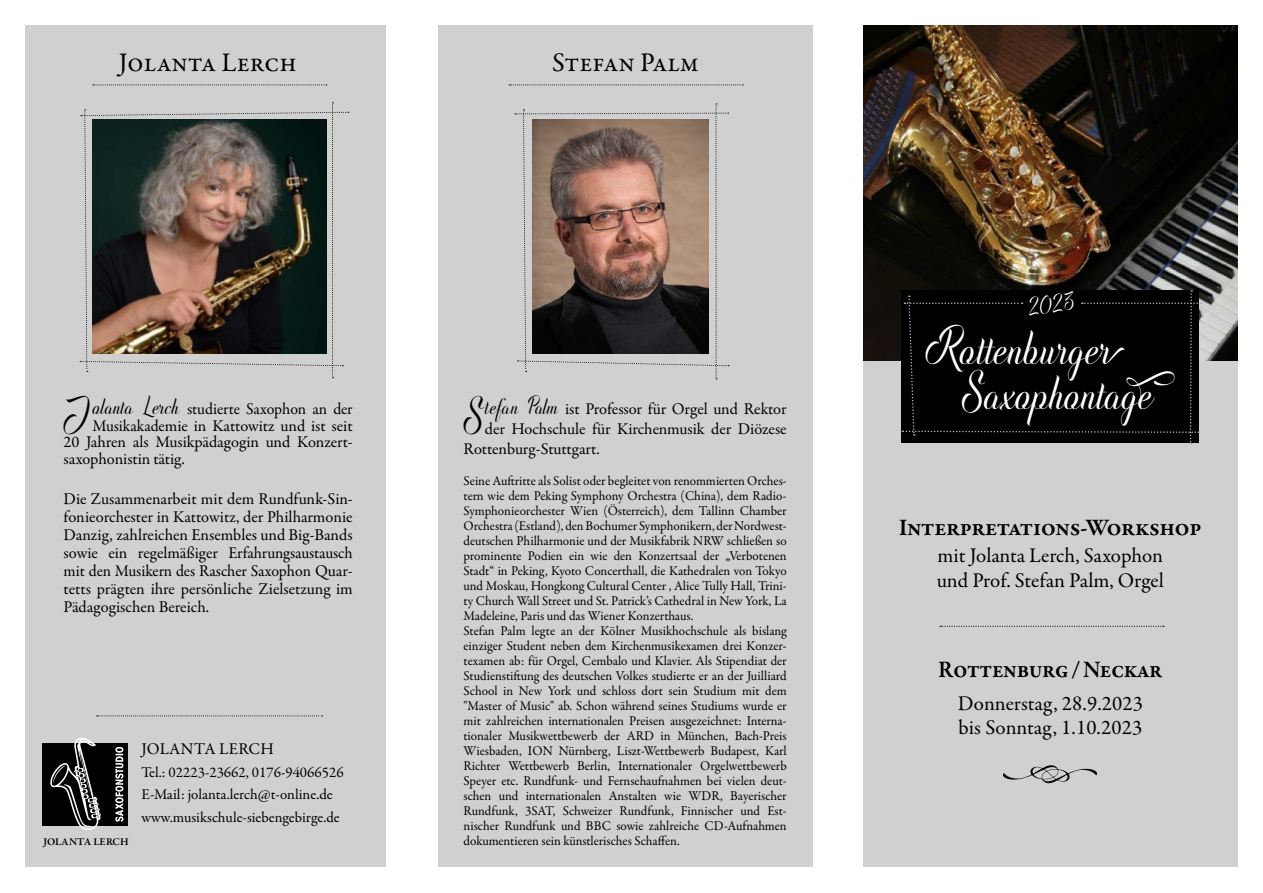
<style>
.page{position:relative;width:1263px;height:893px;background:#fff}
.page>*{position:absolute;margin:0;border:0;box-sizing:border-box;transform-origin:0 0}
.t1{font:37.8px/45.3px "Indulge Script";color:#fff}
.t2{font:33.9px "Indulge Script";color:#000}
.t3{font:27px "Garamond Premr Pro";letter-spacing:-.005em;color:#000}
.t4{font:600 24px "Garamond Premr Pro";letter-spacing:-.02em;color:#000}
.t5{font:600 24px "Garamond Premr Pro";letter-spacing:-.02em;color:#000;scale:.95 1}
.t6{font:21px/25.3px "Garamond Premr Pro";letter-spacing:.005em;color:#000}
.t7{font:16.5px/18px "Garamond Premr Pro";letter-spacing:-.005em;color:#000;text-align:justify}
.t8{font:16.5px "Indulge Script";color:#fff}
.t9{font:15px/22.5px "Garamond Premr Pro";color:#000}
.t10{font:13.5px/15px "Garamond Premr Pro";color:#000}
.t11{font:600 10.5px "Garamond Premr Pro";letter-spacing:.01em;color:#000}
.s1{font-family:"Indulge Script";font-size:18px}
</style>
<div class="page">
<div style="left:863px;top:26px;width:374px;height:841px;background:#d0d0d0"></div>
<img style="left:863px;top:26px;width:374px;height:334px">
<div style="left:26px;top:26px;width:787px;height:841px;background:#d0d0d0"></div>
<div style="left:387px;top:14px;width:51px;height:860px;background:#fff"></div>
<div style="left:902px;top:290px;width:300px;height:154px;background:#000"></div>
<div style="left:42px;top:743px;width:86px;height:83px;background:#000"></div>
<svg style="left:50px;top:737px;width:51px;height:93px"></svg>
<svg style="left:1003px;top:765px;width:94px;height:18px"></svg>
<svg style="left:115px;top:747px;width:8px;height:75px"></svg>
<svg style="left:940px;top:626px;width:224px;height:1px"></svg>
<svg style="left:97px;top:715px;width:225px;height:1px"></svg>
<img style="left:80px;top:102px;width:269px;height:276px">
<svg style="left:515px;top:103px;width:214px;height:276px"></svg>
<svg style="left:509px;top:84px;width:234px;height:1px"></svg>
<svg style="left:93px;top:84px;width:234px;height:1px"></svg>
<h3 class="t3" style="left:119px;top:46px;width:179px">Jolanta Lerch</h3>
<h3 class="t3" style="left:552px;top:46px;width:148px">Stefan Palm</h3>
<h2 class="t2" style="left:64px;top:399px;width:25px">J</h2>
<p class="t7" style="left:92px;top:400px;width:262px"><span class="s1">olanta L erch</span> studierte Saxophon an der</p>
<p class="t7" style="left:92px;top:417px;width:262px">Musikakademie in Kattowitz und ist seit</p>
<p class="t7" style="left:64px;top:433px;width:291px">20 Jahren als Musikpädagogin und Konzert-</p>
<p class="t7" style="left:64px;top:450px;width:123px">saxophonistin tätig.</p>
<p class="t7" style="left:64px;top:490px;width:291px">Die Zusammenarbeit mit dem Rundfunk-Sin&shy;fonieorchester in Kattowitz, der Philharmonie Danzig, zahlreichen Ensembles und Big-Bands sowie ein regelmäßiger Erfahrungsaustausch mit den Musikern des Rascher Saxophon Quar&shy;tetts prägten ihre persönliche Zielsetzung im Pädagogischen Bereich.</p>
<p class="t11" style="left:43px;top:836px;width:87px">JOLANTA LERCH</p>
<p class="t7" style="left:141px;top:740px;width:134px">JOLANTA LERCH</p>
<p class="t9" style="left:141px;top:761px;width:204px">Tel.: 02223-23662, 0176-94066526<br>E-Mail: jolanta.lerch@t-online.de www.musikschule-siebengebirge.de</p>
<h2 class="t2" style="left:463px;top:399px;width:21px">S</h2>
<p class="t7" style="left:485px;top:400px;width:303px"><span class="s1">tefan Palm</span> ist Professor für Orgel und Rektor</p>
<p class="t7" style="left:485px;top:420px;width:303px">der Hochschule für Kirchenmusik der Diözese</p>
<p class="t7" style="left:463px;top:440px;width:138px">Rottenburg-Stuttgart.</p>
<p class="t10" style="left:463px;top:473px;width:325px">Seine Auftritte als Solist oder begleitet von renommierten Orches&shy;tern wie dem Peking Symphony Orchestra (China), dem Radio-Symphonieorchester Wien (Österreich), dem Tallinn Chamber Orchestra (Estland), den Bochumer Symphonikern, der Nordwest&shy;deutschen Philharmonie und der Musikfabrik NRW schließen so prominente Podien ein wie den Konzertsaal der „Verbotenen Stadt“ in Peking, Kyoto Concerthall, die Kathedralen von Tokyo und Moskau, Hongkong Cultural Center , Alice Tully Hall, Trini&shy;ty Church Wall Street und St. Patrick’s Cathedral in New York, La Madeleine, Paris und das Wiener Konzerthaus.<br>Stefan Palm legte an der Kölner Musikhochschule als bislang einziger Student neben dem Kirchenmusikexamen drei Konzer&shy;texamen ab: für Orgel, Cembalo und Klavier. Als Stipendiat der Studienstiftung des deutschen Volkes studierte er an der Juilliard School in New York und schloss dort sein Studium mit dem "Master of Music" ab. Schon während seines Studiums wurde er mit zahlreichen internationalen Preisen ausgezeichnet: Interna&shy;tionaler Musikwettbewerb der ARD in München, Bach-Preis Wiesbaden, ION Nürnberg, Liszt-Wettbewerb Budapest, Karl Richter Wettbewerb Berlin, Internationaler Orgelwettbewerb Speyer etc. Rundfunk- und Fernsehaufnahmen bei vielen deut&shy;schen und internationalen Anstalten wie WDR, Bayerischer Rundfunk, 3SAT, Schweizer Rundfunk, Finnischer und Est&shy;nischer Rundfunk und BBC sowie zahlreiche CD-Aufnahmen dokumentieren sein künstlerisches Schaffen.</p>
<p class="t8" style="left:1027px;top:297px;width:48px;rotate:-8deg">2023</p>
<h1 class="t1" style="left:962px;top:328px;width:227px;text-indent:-36px">Rottenburger<br>Saxophontage</h1>
<h3 class="t4" style="left:899px;top:513px;width:304px">Interpretations-Workshop</h3>
<h3 class="t6" style="left:937px;top:543px;width:229px">mit Jolanta Lerch, Saxophon und Prof. Stefan Palm, Orgel</h3>
<h3 class="t5" style="left:938px;top:655px;width:237px">Rottenburg/Neckar</h3>
<h3 class="t6" style="left:958px;top:692px;width:187px;line-height:24px">Donnerstag, 28.9.2023 bis Sonntag, 1.10.2023</h3>
</div>
